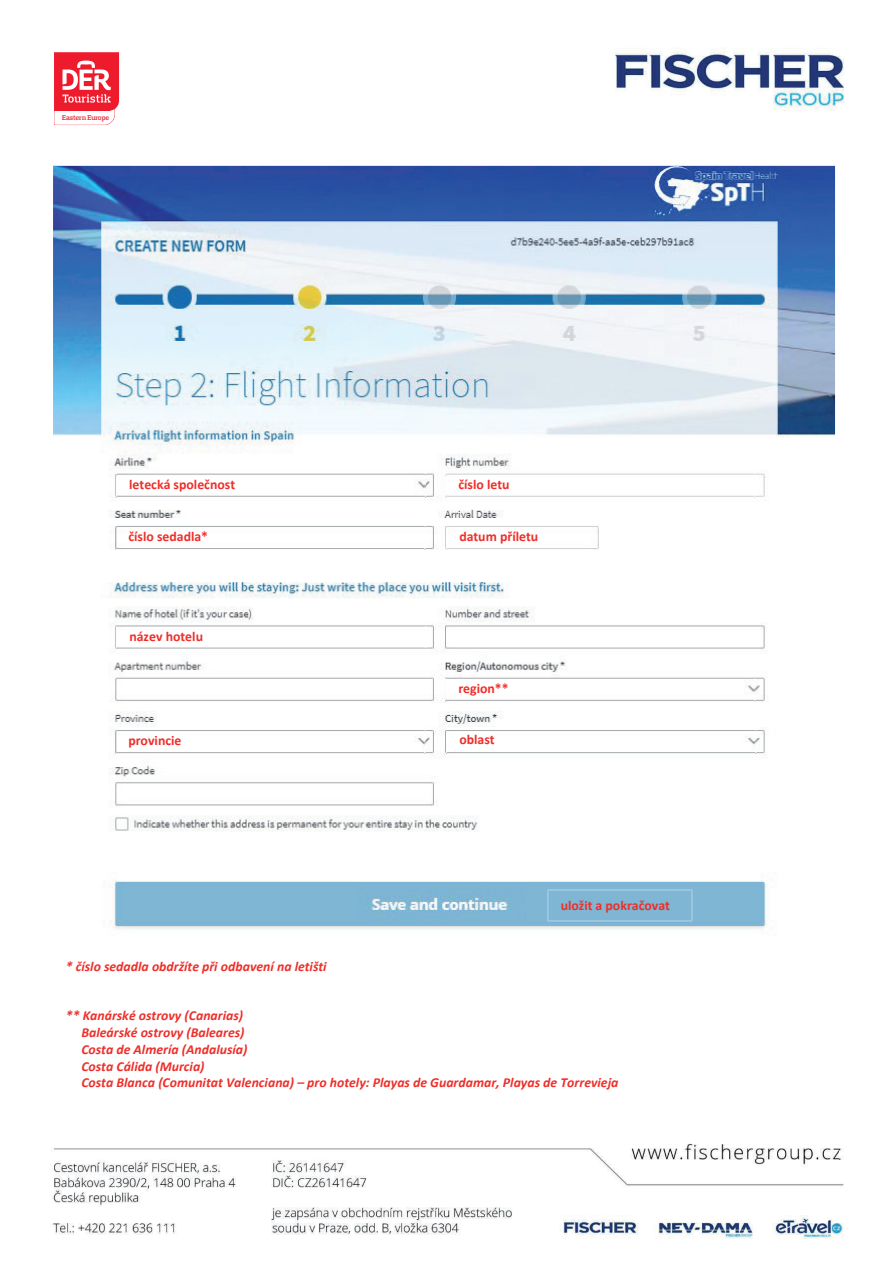
<style>
.page{position:relative;width:893px;height:1263px;background:#fff}
.page>*{position:absolute;margin:0;border:0;box-sizing:border-box;transform-origin:0 0}
.t1{font:italic 700 13.8px/16.8px "Calibri";color:#ee2e29}
.t2{font:700 13.8px "Calibri";color:#ee2e29}
.t3{font:600 7.05px "Prelo Slab";letter-spacing:-.02em;color:#ed1d2e}
</style>
<div class="page">
<img style="left:615px;top:48px;width:229px;height:63px">
<img style="left:51px;top:1143px;width:793px;height:96px">
<svg style="left:54px;top:52px;width:65px;height:73px"></svg>
<img style="left:53px;top:166px;width:782px;height:763px">
<img style="left:116px;top:469px;width:310px;height:32px">
<img style="left:115px;top:521px;width:310px;height:32px">
<img style="left:445px;top:468px;width:310px;height:32px">
<img style="left:446px;top:521px;width:310px;height:32px">
<img style="left:116px;top:620px;width:310px;height:32px">
<img style="left:445px;top:673px;width:310px;height:32px">
<img style="left:115px;top:725px;width:310px;height:31px">
<img style="left:446px;top:724px;width:310px;height:31px">
<img style="left:839px;top:1143px;width:1px;height:27px">
<img style="left:53px;top:1143px;width:1px;height:27px">
<img style="left:547px;top:890px;width:145px;height:31px">
<p class="t3" style="left:62px;top:114px;width:48px">Eastern Europe</p>
<p class="t2" style="left:129px;top:475px;width:107px">letecká společnost</p>
<p class="t2" style="left:128px;top:527px;width:81px">číslo sedadla*</p>
<p class="t2" style="left:129px;top:626px;width:75px">název hotelu</p>
<p class="t2" style="left:458px;top:474px;width:53px">číslo letu</p>
<p class="t2" style="left:459px;top:527px;width:80px">datum příletu</p>
<p class="t2" style="left:458px;top:679px;width:52px">region**</p>
<p class="t2" style="left:128px;top:731px;width:55px">provincie</p>
<p class="t2" style="left:459px;top:729px;width:37px">oblast</p>
<p class="t2" style="left:561px;top:895px;width:111px">uložit a pokračovat</p>
<p class="t1" style="left:66px;top:958px;width:262px">* číslo sedadla obdržíte při odbavení na letišti</p>
<p class="t1" style="left:81px;top:1006px;width:539px;text-indent:-16px">** Kanárské ostrovy (Canarias)<br>Baleárské ostrovy (Baleares)<br>Costa de Almería (Andalusía)<br>Costa Cálida (Murcia)<br>Costa Blanca (Comunitat Valenciana) – pro hotely: Playas de Guardamar, Playas de Torrevieja</p>
</div>
